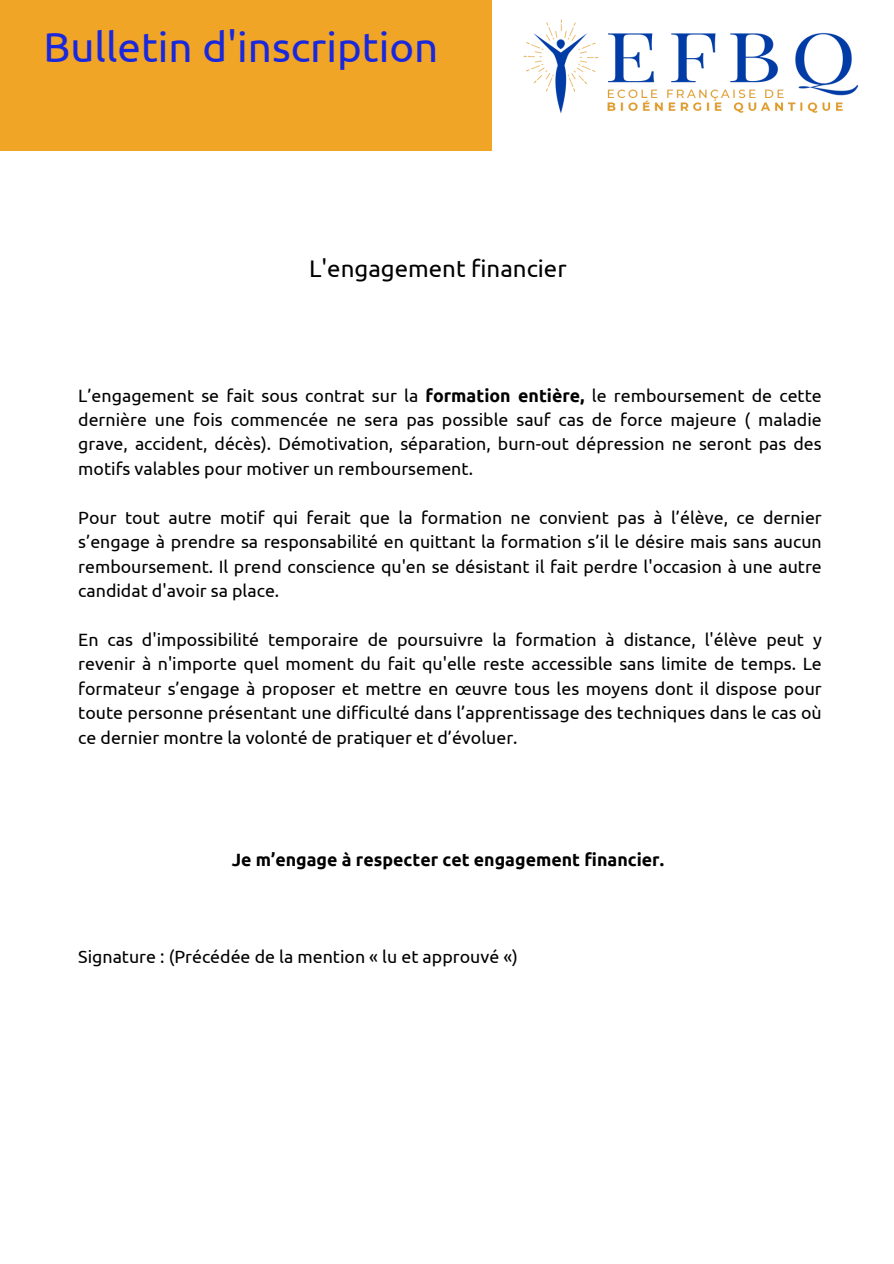
<style>
.page{position:relative;width:894px;height:1264px;background:#fff}
.page>*{position:absolute;margin:0;border:0;box-sizing:border-box;transform-origin:0 0}
.t1{font:42px "Ubuntu";color:#1a28dd}
.t2{font:24px "Ubuntu";color:#000}
.t3{font:17.7px/24.5px "Ubuntu";color:#000;text-align:justify}
.t4{font:700 17.7px "Ubuntu";color:#000}
.s1{font-weight:700}
</style>
<div class="page">
<div style="left:0;top:0;width:491px;height:150px;background:#f0a527"></div>
<img style="left:523px;top:19px;width:336px;height:94px">
<p class="t1" style="left:43px;top:23px;width:396px">Bulletin d'inscription</p>
<h2 class="t2" style="left:309px;top:254px;width:259px">L'engagement financier</h2>
<p class="t3" style="left:78px;top:383px;width:744px">L’engagement se fait sous contrat sur la <span class="s1">formation entière,</span> le remboursement de cette dernière une fois commencée ne sera pas possible sauf cas de force majeure ( maladie grave, accident, décès). Démotivation, séparation, burn-out dépression ne seront pas des motifs valables pour motiver un remboursement.</p>
<p class="t3" style="left:78px;top:505px;width:744px">Pour tout autre motif qui ferait que la formation ne convient pas à l’élève, ce dernier s’engage à prendre sa responsabilité en quittant la formation s’il le désire mais sans aucun remboursement. Il prend conscience qu'en se désistant il fait perdre l'occasion à une autre candidat d'avoir sa place.</p>
<p class="t3" style="left:78px;top:627px;width:744px">En cas d'impossibilité temporaire de poursuivre la formation à distance, l'élève peut y revenir à n'importe quel moment du fait qu'elle reste accessible sans limite de temps. Le formateur s’engage à proposer et mettre en œuvre tous les moyens dont il dispose pour toute personne présentant une difficulté dans l’apprentissage des techniques dans le cas où ce dernier montre la volonté de pratiquer et d’évoluer.</p>
<h3 class="t4" style="left:232px;top:849px;width:434px">Je m’engage à respecter cet engagement financier.</h3>
<p class="t3" style="left:78px;top:944px;width:441px">Signature : (Précédée de la mention « lu et approuvé «)</p>
</div>
